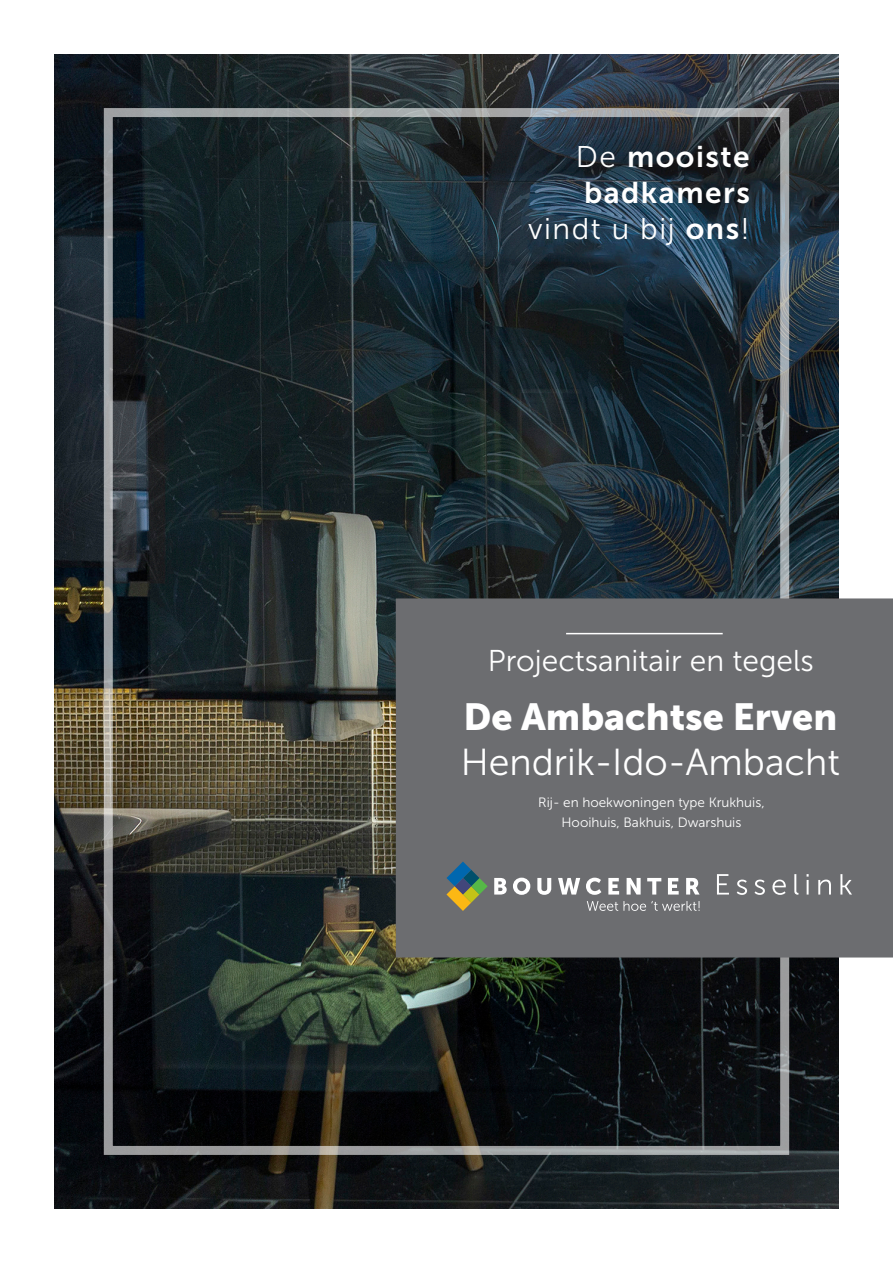
<style>
.page{position:relative;width:893px;height:1263px;background:#fff}
.page>*{position:absolute;margin:0;border:0;box-sizing:border-box;transform-origin:0 0}
.t1{font:37.5px "Museo Sans 300";color:#fff}
.t2{font:37.5px "Museo Sans 900";color:#fff}
.t3{font:30px "Museo Sans 300";color:#fff}
.t4{font:29.85px/35.8px "Museo Sans 700";letter-spacing:.05em;color:#fff}
.t5{font:29.85px "Museo Sans 300";letter-spacing:.05em;color:#fff}
.t6{font:13.5px/19.5px "Museo Sans 300";color:#fff;text-align:center}
.s1{font-family:"Museo Sans 300"}
.s2{font-family:"Museo Sans 700"}
</style>
<div class="page">
<img style="left:54px;top:54px;width:785px;height:1155px">
<div style="left:396px;top:598px;width:497px;height:359px;background:#6c6d70"></div>
<svg style="left:587px;top:901px;width:113px;height:10px"></svg>
<svg style="left:494px;top:878px;width:13px;height:16px"></svg>
<svg style="left:513px;top:878px;width:17px;height:17px"></svg>
<svg style="left:537px;top:878px;width:14px;height:17px"></svg>
<svg style="left:558px;top:878px;width:22px;height:16px"></svg>
<svg style="left:586px;top:878px;width:15px;height:17px"></svg>
<svg style="left:608px;top:878px;width:11px;height:16px"></svg>
<svg style="left:627px;top:878px;width:14px;height:16px"></svg>
<svg style="left:647px;top:878px;width:14px;height:16px"></svg>
<svg style="left:668px;top:878px;width:11px;height:16px"></svg>
<svg style="left:686px;top:878px;width:14px;height:16px"></svg>
<svg style="left:446px;top:861px;width:42px;height:50px;background:#6a7b64"></svg>
<svg style="left:717px;top:874px;width:12px;height:20px"></svg>
<svg style="left:737px;top:879px;width:10px;height:16px"></svg>
<svg style="left:754px;top:879px;width:11px;height:16px"></svg>
<svg style="left:772px;top:879px;width:14px;height:16px"></svg>
<svg style="left:794px;top:874px;width:4px;height:21px"></svg>
<svg style="left:807px;top:874px;width:2px;height:20px"></svg>
<svg style="left:818px;top:879px;width:13px;height:15px"></svg>
<svg style="left:840px;top:874px;width:12px;height:20px"></svg>
<hr style="left:566px;top:633px;width:157px;height:1px;background:#fff">
<h3 class="t4" style="left:576px;top:139px;width:175px"><span class="s1">De</span> mooiste badkamers</h3>
<h3 class="t5" style="left:528px;top:212px;width:223px">vindt u bij <span class="s2">ons</span>!</h3>
<h2 class="t3" style="left:488px;top:644px;width:328px">Projectsanitair en tegels</h2>
<h1 class="t2" style="left:463px;top:696px;width:375px">De Ambachtse Erven</h1>
<h1 class="t1" style="left:461px;top:742px;width:381px">Hendrik-Ido-Ambacht</h1>
<p class="t6" style="left:538px;top:793px;width:228px">Rij- en hoekwoningen type Krukhuis,<br>Hooihuis, Bakhuis, Dwarshuis</p>
</div>
